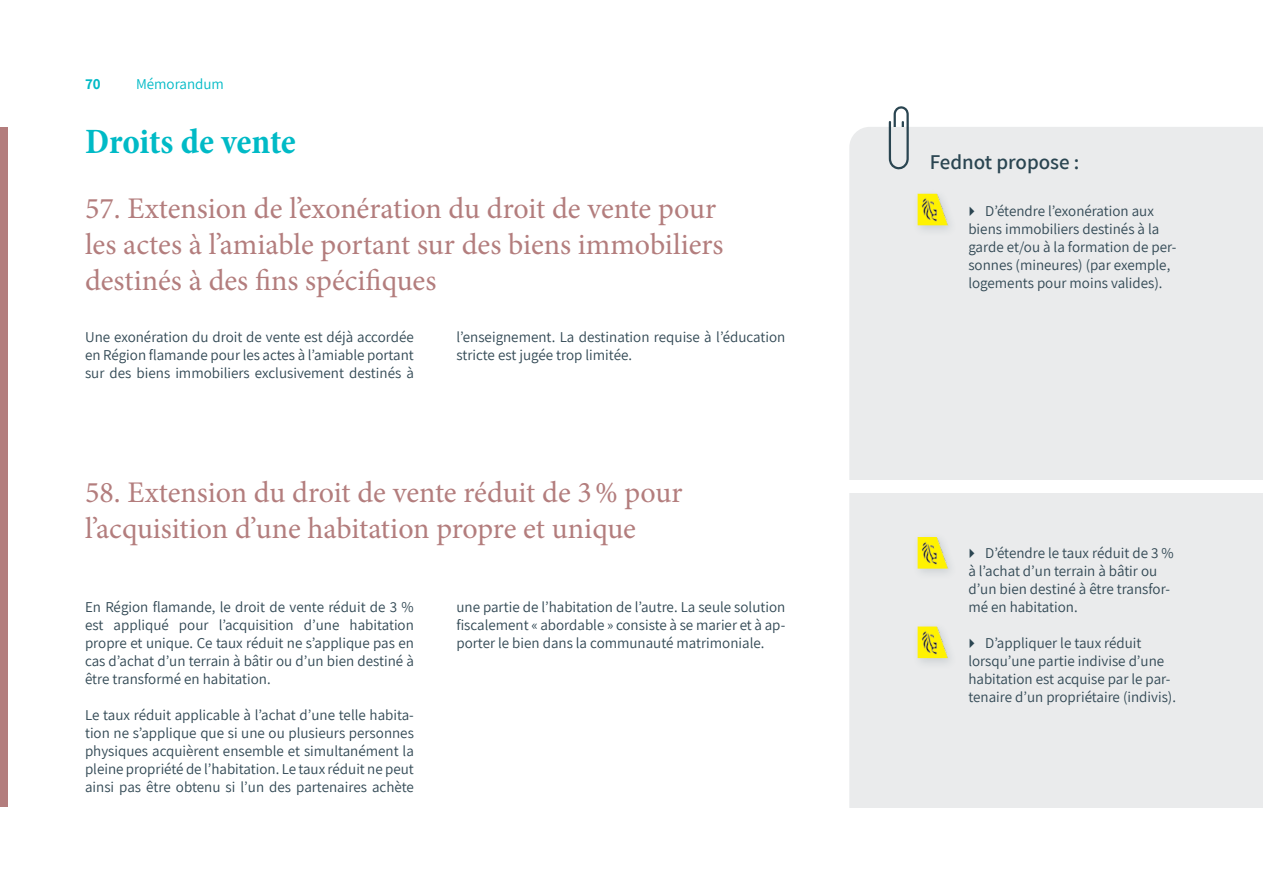
<style>
.page{position:relative;width:1263px;height:893px;background:#fff}
.page>*{position:absolute;margin:0;border:0;box-sizing:border-box;transform-origin:0 0}
.t1{font:700 condensed 36px "Minion Pro";letter-spacing:-.01em;color:#00bac6}
.t2{font:30px/36px "Minion Pro";color:#b37d7d}
.t3{font:600 21px "Assistant";color:#2a4551}
.t4{font:15px/18px "Assistant";color:#304753;text-align:justify}
.t5{font:15px "Assistant";color:#00bac6}
.t6{font:700 15px "Assistant";color:#00bac6}
</style>
<div class="page">
<div style="left:849px;top:127px;width:414px;height:681px;background:#eaebec"></div>
<svg style="left:888px;top:106px;width:22px;height:66px"></svg>
<div style="left:892px;top:127px;width:13px;height:9px;background:#eaebec"></div>
<div style="left:912px;top:188px;width:46px;height:49px;background:#2a4551;opacity:.15"></div>
<img style="left:918px;top:194px;width:31px;height:31px">
<div style="left:912px;top:532px;width:46px;height:48px;background:#2a4551;opacity:.15"></div>
<img style="left:918px;top:537px;width:31px;height:32px">
<div style="left:912px;top:621px;width:46px;height:49px;background:#2a4551;opacity:.15"></div>
<img style="left:918px;top:626px;width:31px;height:32px">
<div style="left:0;top:128px;width:7px;height:679px;background:#b37d7d"></div>
<div style="left:845px;top:480px;width:418px;height:13px;background:#fff"></div>
<svg style="left:970px;top:206px;width:4px;height:10px"></svg>
<svg style="left:970px;top:548px;width:4px;height:10px"></svg>
<svg style="left:970px;top:638px;width:4px;height:10px"></svg>
<p class="t6" style="left:85px;top:74px;width:17px">70</p>
<p class="t5" style="left:136px;top:74px;width:89px">Mémorandum</p>
<h1 class="t1" style="left:85px;top:117px;width:212px">Droits de vente</h1>
<h2 class="t2" style="left:85px;top:191px;width:640px">57. Extension de l’exonération du droit de vente pour les actes à l’amiable portant sur des biens immobiliers destinés à des fins spécifiques</h2>
<p class="t4" style="left:85px;top:327px;width:330px">Une exonération du droit de vente est déjà accordée en Région flamande pour les actes à l’amiable portant sur des biens immobiliers exclusivement destinés à</p>
<p class="t4" style="left:456px;top:327px;width:330px">l’enseignement. La destination requise à l’éducation stricte est jugée trop limitée.</p>
<h2 class="t2" style="left:85px;top:475px;width:599px">58. Extension du droit de vente réduit de 3% pour l’acquisition d’une habitation propre et unique</h2>
<p class="t4" style="left:85px;top:597px;width:330px">En Région flamande, le droit de vente réduit de 3 % est appliqué pour l’acquisition d’une habitation propre et unique. Ce taux réduit ne s’applique pas en cas d’achat d’un terrain à bâtir ou d’un bien destiné à être transformé en habitation.</p>
<p class="t4" style="left:85px;top:705px;width:330px">Le taux réduit applicable à l’achat d’une telle habita&shy;tion ne s’applique que si une ou plusieurs personnes physiques acquièrent ensemble et simultanément la pleine propriété de l’habitation. Le taux réduit ne peut ainsi pas être obtenu si l’un des partenaires achète</p>
<p class="t4" style="left:456px;top:597px;width:330px">une partie de l’habitation de l’autre. La seule solution fiscalement « abordable » consiste à se marier et à ap&shy;porter le bien dans la communauté matrimoniale.</p>
<h3 class="t3" style="left:930px;top:148px;width:151px">Fednot propose :</h3>
<p class="t4" style="left:968px;top:201px;width:210px;text-align:left;text-indent:17px">D’étendre l’exonération aux biens immobiliers destinés à la garde et/ou à la formation de per&shy;sonnes (mineures) (par exemple, logements pour moins valides).</p>
<p class="t4" style="left:968px;top:543px;width:207px;text-align:left;text-indent:17px">D’étendre le taux réduit de 3 % à l’achat d’un terrain à bâtir ou d’un bien destiné à être transfor&shy;mé en habitation.</p>
<p class="t4" style="left:968px;top:633px;width:209px;text-align:left;text-indent:17px">D’appliquer le taux réduit lorsqu’une partie indivise d’une habitation est acquise par le par&shy;tenaire d’un propriétaire (indivis).</p>
</div>
